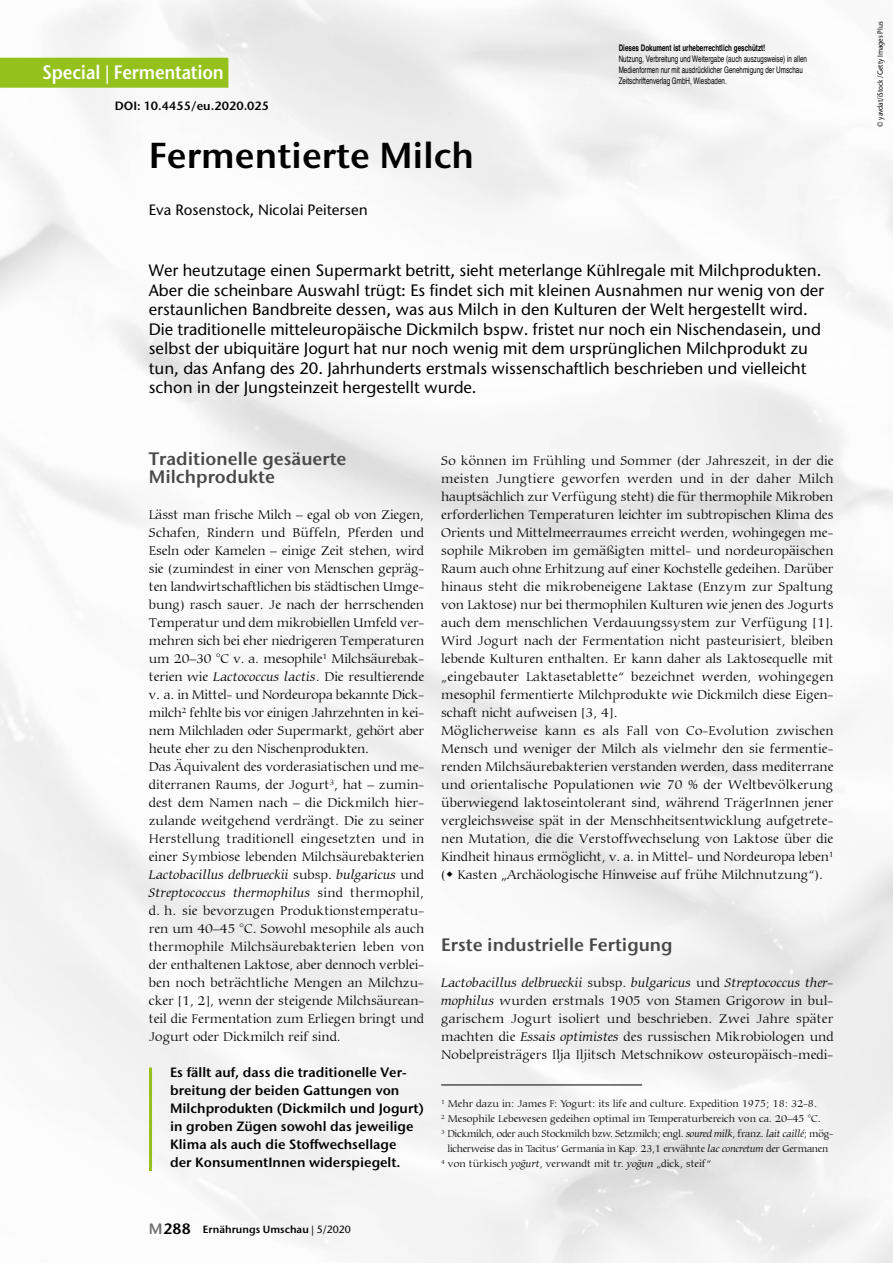
<style>
.page{position:relative;width:893px;height:1263px;background:#fff}
.page>*{position:absolute;margin:0;border:0;box-sizing:border-box;transform-origin:0 0}
.t1{font:600 36px "Stone Sans ITC Pro";color:#000}
.t2{font:600 19.5px "Stone Sans ITC Pro";letter-spacing:-.01em;color:#fff;scale:.9 1}
.t3{font:600 18px/18px "Stone Sans ITC Pro";color:#494948}
.t4{font:500 16.5px/19.5px "Stone Sans ITC Std";color:#000}
.t5{font:500 15px "Stone Sans ITC Std";color:#000}
.t6{font:300 13.5px/18px "Carmina BT";color:#000}
.t7{font:600 13.5px/18px "Stone Sans ITC Pro";color:#000}
.t8{font:600 12px "Stone Sans ITC Pro";color:#000}
.t9{font:300 10.5px "Carmina BT";color:#000}
.t10{font:300 10.5px "Carmina BT";letter-spacing:-.02em;color:#000}
.t11{font:600 10.5px "Stone Sans ITC Pro";color:#000}
.t12{font:9px/10.8px "Helvetica";color:#000;scale:.7 1}
.t13{font:700 9px "Helvetica";color:#000;scale:.7 1}
.t14{font:500 7.5px "Stone Sans ITC Std";color:#000;scale:.9 1}
.s1{font-style:italic}
.s2{font-size:15px;color:#6f6f6e}
.s3{font-size:15px}
.s4{font-family:"Stone Sans ITC Std";font-weight:500}
</style>
<div class="page">
<hr style="left:149px;top:1067px;width:3px;height:104px;background:#94c11c">
<div style="left:0;top:58px;width:228px;height:30px;background:#94c11c"></div>
<hr style="left:441px;top:1085px;width:201px;height:1px;background:#000">
<h2 class="t2" style="left:43px;top:60px;width:203px">Special | Fermentation</h2>
<p class="t8" style="left:115px;top:98px;width:156px">DOI: 10.4455/eu.2020.025</p>
<h1 class="t1" style="left:149px;top:132px;width:327px">Fermentierte Milch</h1>
<p class="t5" style="left:149px;top:201px;width:220px">Eva Rosenstock, Nicolai Peitersen</p>
<p class="t13" style="left:619px;top:41px;width:211px">Dieses Dokument ist urheberrechtlich geschützt!</p>
<p class="t12" style="left:619px;top:54px;width:271px">Nutzung, Verbreitung und Weitergabe (auch auszugsweise) in allen<br>Medienformen nur mit ausdrücklicher Genehmigung der Umschau<br>Zeitschriftenverlag GmbH, Wiesbaden.</p>
<p class="t4" style="left:149px;top:261px;width:677px">Wer heutzutage einen Supermarkt betritt, sieht meterlange Kühlregale mit Milchprodukten.<br>Aber die scheinbare Auswahl trügt: Es findet sich mit kleinen Ausnahmen nur wenig von der erstaunlichen Bandbreite dessen, was aus Milch in den Kulturen der Welt hergestellt wird.<br>Die traditionelle mitteleuropäische Dickmilch bspw. fristet nur noch ein Nischendasein, und selbst der ubiquitäre Jogurt hat nur noch wenig mit dem ursprünglichen Milchprodukt zu tun, das Anfang des 20. Jahrhunderts erstmals wissenschaftlich beschrieben und vielleicht schon in der Jungsteinzeit hergestellt wurde.</p>
<h3 class="t3" style="left:149px;top:450px;width:199px">Traditionelle gesäuerte<br>Milchprodukte</h3>
<p class="t6" style="left:149px;top:506px;width:277px">Lässt man frische Milch – egal ob von Ziegen, Schafen, Rindern und Büffeln, Pferden und Eseln oder Kamelen – einige Zeit stehen, wird sie (zumindest in einer von Menschen gepräg&shy;ten landwirtschaftlichen bis städtischen Umge&shy;bung) rasch sauer. Je nach der herrschenden Temperatur und dem mikrobiellen Umfeld ver&shy;mehren sich bei eher niedrigeren Temperaturen um 20–30 °C v. a. mesophile<sup>1</sup> Milchsäurebak&shy;terien wie <span class="s1">Lactococcus lactis</span>. Die resultierende v. a. in Mittel- und Nordeuropa bekannte Dick&shy;milch<sup>2</sup> fehlte bis vor einigen Jahrzehnten in kei&shy;nem Milchladen oder Supermarkt, gehört aber heute eher zu den Nischenprodukten.<br>Das Äquivalent des vorderasiatischen und me&shy;diterranen Raums, der Jogurt<sup>3</sup>, hat – zumin&shy;dest dem Namen nach – die Dickmilch hier&shy;zulande weitgehend verdrängt. Die zu seiner Herstellung traditionell eingesetzten und in einer Symbiose lebenden Milchsäurebakterien <span class="s1">Lactobacillus delbrueckii</span> subsp. <span class="s1">bulgaricus</span> und <span class="s1">Streptococcus thermophilus</span> sind thermophil, d. h. sie bevorzugen Produktionstemperatu&shy;ren um 40–45 °C. Sowohl mesophile als auch thermophile Milchsäurebakterien leben von der enthaltenen Laktose, aber dennoch verblei&shy;ben noch beträchtliche Mengen an Milchzu&shy;cker [1, 2], wenn der steigende Milchsäurean&shy;teil die Fermentation zum Erliegen bringt und Jogurt oder Dickmilch reif sind.</p>
<p class="t7" style="left:170px;top:1063px;width:256px">Es fällt auf, dass die traditionelle Ver&shy;breitung der beiden Gattungen von Milchprodukten (Dickmilch und Jogurt) in groben Zügen sowohl das jeweilige Klima als auch die Stoffwechsellage<br>der KonsumentInnen widerspiegelt.</p>
<p class="t6" style="left:441px;top:452px;width:394px">So können im Frühling und Sommer (der Jahreszeit, in der die meisten Jungtiere geworfen werden und in der daher Milch hauptsächlich zur Verfügung steht) die für thermophile Mikroben erforderlichen Temperaturen leichter im subtropischen Klima des Orients und Mittelmeerraumes erreicht werden, wohingegen me&shy;sophile Mikroben im gemäßigten mittel- und nordeuropäischen Raum auch ohne Erhitzung auf einer Kochstelle gedeihen. Darüber hinaus steht die mikrobeneigene Laktase (Enzym zur Spaltung von Laktose) nur bei thermophilen Kulturen wie jenen des Jogurts auch dem menschlichen Verdauungssystem zur Verfügung [1].<br>Wird Jogurt nach der Fermentation nicht pasteurisiert, bleiben lebende Kulturen enthalten. Er kann daher als Laktosequelle mit „eingebauter Laktasetablette“ bezeichnet werden, wohingegen mesophil fermentierte Milchprodukte wie Dickmilch diese Eigen&shy;schaft nicht aufweisen [3, 4].<br>Möglicherweise kann es als Fall von Co-Evolution zwischen Mensch und weniger der Milch als vielmehr den sie fermentie&shy;renden Milchsäurebakterien verstanden werden, dass mediterrane und orientalische Populationen wie 70 % der Weltbevölkerung überwiegend laktoseintolerant sind, während TrägerInnen jener vergleichsweise spät in der Menschheitsentwicklung aufgetrete&shy;nen Mutation, die die Verstoffwechselung von Laktose über die Kindheit hinaus ermöglicht, v. a. in Mittel- und Nordeuropa leben<sup>1 </sup>( Kasten „Archäologische Hinweise auf frühe Milchnutzung“).</p>
<h3 class="t3" style="left:441px;top:936px;width:233px">Erste industrielle Fertigung</h3>
<p class="t6" style="left:441px;top:974px;width:394px;text-align:justify"><span class="s1">Lactobacillus delbrueckii</span> subsp. <span class="s1">bulgaricus</span> und <span class="s1">Streptococcus ther&shy;mophilus</span> wurden erstmals 1905 von Stamen Grigorow in bul&shy;garischem Jogurt isoliert und beschrieben. Zwei Jahre später machten die <span class="s1">Essais optimistes</span> des russischen Mikrobiologen und Nobelpreisträgers Ilja Iljitsch Metschnikow osteuropäisch-medi-</p>
<p class="t9" style="left:441px;top:1098px;width:377px"><sup>1</sup> Mehr dazu in: James F: Yogurt: its life and culture. Expedition 1975; 18: 32-8.</p>
<p class="t9" style="left:441px;top:1113px;width:381px"><sup>2</sup> Mesophile Lebewesen gedeihen optimal im Temperaturbereich von ca. 20–45 °C.</p>
<p class="t10" style="left:441px;top:1128px;width:394px"><sup>3</sup> Dickmilch, oder auch Stockmilch bzw. Setzmilch; engl. <span class="s1">soured milk</span>, franz. <span class="s1">lait caillé</span>; mög-</p>
<p class="t10" style="left:447px;top:1143px;width:382px">licherweise das in Tacitus‘ Germania in Kap. 23,1 erwähnte <span class="s1">lac concretum</span> der Germanen</p>
<p class="t9" style="left:441px;top:1158px;width:272px"><sup>4</sup> von türkisch <span class="s1">yoğurt</span>, verwandt mit tr. <span class="s1">yoğun</span> „dick, steif“</p>
<p class="t11" style="left:149px;top:1222px;width:204px"><span class="s2">M</span><span class="s3">288</span> Ernährungs Umschau <span class="s4">| 5/2020</span></p>
<p class="t14" style="left:875px;top:127px;width:119px;rotate:-90deg">© yavdat/iStock /Getty Images Plus</p>
</div>
